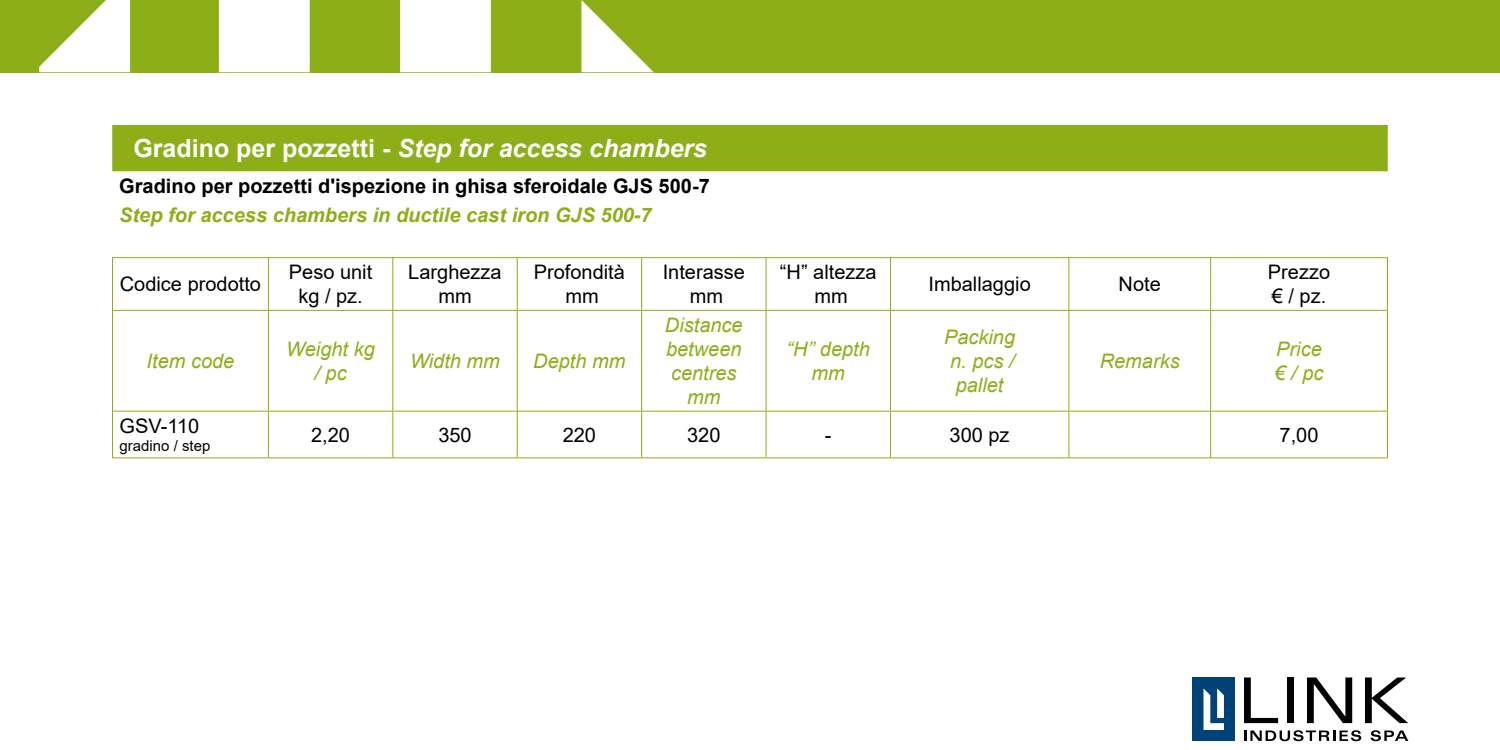
<style>
.page{position:relative;width:1500px;height:750px;background:#fff}
.page>*{position:absolute;margin:0;border:0;box-sizing:border-box;transform-origin:0 0}
.t1{font:italic 700 25px "Arial";color:#fff}
.t2{font:20px/24px "Arial";color:#000;text-align:center}
.t3{font:italic 20px/24px "Arial";color:#8caf18;text-align:center}
.t4{font:700 20px "Arial";color:#000}
.t5{font:italic 700 20px "Arial";color:#8caf18}
.t6{font:15px "Arial";color:#000}
.s1{font-style:normal}
</style>
<div class="page">
<div style="left:0;top:0;width:1500px;height:72px;background:#8caf18"></div>
<div style="left:400px;top:0;width:91px;height:72px;background:#fff"></div>
<svg style="left:581px;top:0;width:73px;height:72px"></svg>
<svg style="left:39px;top:0;width:91px;height:72px"></svg>
<div style="left:219px;top:0;width:91px;height:72px;background:#fff"></div>
<svg style="left:1244px;top:678px;width:34px;height:45px"></svg>
<div style="left:1287px;top:678px;width:7px;height:45px;background:#000"></div>
<svg style="left:1307px;top:678px;width:45px;height:45px"></svg>
<svg style="left:1365px;top:678px;width:43px;height:45px"></svg>
<svg style="left:1244px;top:730px;width:117px;height:11px"></svg>
<svg style="left:1371px;top:730px;width:37px;height:11px"></svg>
<div style="left:1192px;top:678px;width:43px;height:63px;background:#004379"></div>
<svg style="left:1204px;top:689px;width:20px;height:41px"></svg>
<div style="left:112px;top:125px;width:1276px;height:47px;background:#8caf18"></div>
<svg style="left:113px;top:258px;width:1274px;height:199px"></svg>
<hr style="left:112px;top:257px;width:156px;height:1px;background:#8caf18">
<hr style="left:112px;top:258px;width:1px;height:52px;background:#8caf18">
<hr style="left:268px;top:257px;width:125px;height:1px;background:#8caf18">
<hr style="left:393px;top:257px;width:124px;height:1px;background:#8caf18">
<hr style="left:517px;top:257px;width:125px;height:1px;background:#8caf18">
<hr style="left:642px;top:257px;width:124px;height:1px;background:#8caf18">
<hr style="left:766px;top:257px;width:124px;height:1px;background:#8caf18">
<hr style="left:890px;top:257px;width:179px;height:1px;background:#8caf18">
<hr style="left:1069px;top:257px;width:142px;height:1px;background:#8caf18">
<hr style="left:1211px;top:257px;width:177px;height:1px;background:#8caf18">
<hr style="left:1387px;top:258px;width:1px;height:52px;background:#8caf18">
<hr style="left:112px;top:310px;width:1px;height:101px;background:#8caf18">
<hr style="left:1387px;top:310px;width:1px;height:101px;background:#8caf18">
<hr style="left:268px;top:258px;width:1px;height:52px;background:#8caf18">
<hr style="left:392px;top:258px;width:1px;height:52px;background:#8caf18">
<hr style="left:517px;top:258px;width:1px;height:52px;background:#8caf18">
<hr style="left:641px;top:258px;width:1px;height:52px;background:#8caf18">
<hr style="left:766px;top:258px;width:1px;height:52px;background:#8caf18">
<hr style="left:890px;top:258px;width:1px;height:52px;background:#8caf18">
<hr style="left:1068px;top:258px;width:1px;height:52px;background:#8caf18">
<hr style="left:1210px;top:258px;width:1px;height:52px;background:#8caf18">
<hr style="left:113px;top:310px;width:155px;height:1px;background:#8caf18">
<hr style="left:268px;top:310px;width:125px;height:1px;background:#8caf18">
<hr style="left:268px;top:311px;width:1px;height:100px;background:#8caf18">
<hr style="left:393px;top:310px;width:124px;height:1px;background:#8caf18">
<hr style="left:392px;top:311px;width:1px;height:100px;background:#8caf18">
<hr style="left:517px;top:310px;width:125px;height:1px;background:#8caf18">
<hr style="left:517px;top:311px;width:1px;height:100px;background:#8caf18">
<hr style="left:642px;top:310px;width:124px;height:1px;background:#8caf18">
<hr style="left:641px;top:311px;width:1px;height:100px;background:#8caf18">
<hr style="left:766px;top:310px;width:124px;height:1px;background:#8caf18">
<hr style="left:766px;top:311px;width:1px;height:100px;background:#8caf18">
<hr style="left:890px;top:310px;width:179px;height:1px;background:#8caf18">
<hr style="left:890px;top:311px;width:1px;height:100px;background:#8caf18">
<hr style="left:1069px;top:310px;width:142px;height:1px;background:#8caf18">
<hr style="left:1068px;top:311px;width:1px;height:100px;background:#8caf18">
<hr style="left:1211px;top:310px;width:176px;height:1px;background:#8caf18">
<hr style="left:1210px;top:311px;width:1px;height:100px;background:#8caf18">
<hr style="left:113px;top:411px;width:155px;height:1px;background:#8caf18">
<hr style="left:112px;top:411px;width:1px;height:47px;background:#8caf18">
<hr style="left:112px;top:457px;width:156px;height:1px;background:#8caf18">
<hr style="left:268px;top:411px;width:125px;height:1px;background:#8caf18">
<hr style="left:268px;top:411px;width:1px;height:47px;background:#8caf18">
<hr style="left:268px;top:457px;width:125px;height:1px;background:#8caf18">
<hr style="left:393px;top:411px;width:124px;height:1px;background:#8caf18">
<hr style="left:392px;top:411px;width:1px;height:47px;background:#8caf18">
<hr style="left:393px;top:457px;width:124px;height:1px;background:#8caf18">
<hr style="left:517px;top:411px;width:125px;height:1px;background:#8caf18">
<hr style="left:517px;top:411px;width:1px;height:47px;background:#8caf18">
<hr style="left:517px;top:457px;width:125px;height:1px;background:#8caf18">
<hr style="left:642px;top:411px;width:124px;height:1px;background:#8caf18">
<hr style="left:641px;top:411px;width:1px;height:47px;background:#8caf18">
<hr style="left:642px;top:457px;width:124px;height:1px;background:#8caf18">
<hr style="left:766px;top:411px;width:124px;height:1px;background:#8caf18">
<hr style="left:766px;top:411px;width:1px;height:47px;background:#8caf18">
<hr style="left:766px;top:457px;width:124px;height:1px;background:#8caf18">
<hr style="left:890px;top:411px;width:179px;height:1px;background:#8caf18">
<hr style="left:890px;top:411px;width:1px;height:47px;background:#8caf18">
<hr style="left:890px;top:457px;width:179px;height:1px;background:#8caf18">
<hr style="left:1069px;top:411px;width:142px;height:1px;background:#8caf18">
<hr style="left:1068px;top:411px;width:1px;height:47px;background:#8caf18">
<hr style="left:1069px;top:457px;width:142px;height:1px;background:#8caf18">
<hr style="left:1211px;top:411px;width:176px;height:1px;background:#8caf18">
<hr style="left:1210px;top:411px;width:1px;height:47px;background:#8caf18">
<hr style="left:1211px;top:457px;width:177px;height:1px;background:#8caf18">
<hr style="left:1387px;top:411px;width:1px;height:47px;background:#8caf18">
<p class="t1" style="left:133px;top:132px;width:575px"><span class="s1">Gradino per pozzetti -</span> Step for access chambers</p>
<p class="t4" style="left:119px;top:172px;width:592px">Gradino per pozzetti d'ispezione in ghisa sferoidale GJS 500-7</p>
<p class="t5" style="left:119px;top:202px;width:534px">Step for access chambers in ductile cast iron GJS 500-7</p>
<p class="t2" style="left:120px;top:272px;width:143px">Codice prodotto</p>
<p class="t2" style="left:289px;top:260px;width:85px">Peso unit kg / pz.</p>
<p class="t2" style="left:408px;top:260px;width:95px">Larghezza mm</p>
<p class="t2" style="left:534px;top:260px;width:93px">Profondità mm</p>
<p class="t2" style="left:663px;top:260px;width:84px">Interasse mm</p>
<p class="t2" style="left:780px;top:260px;width:98px">“H” altezza mm</p>
<p class="t2" style="left:929px;top:272px;width:104px">Imballaggio</p>
<p class="t2" style="left:1119px;top:272px;width:44px">Note</p>
<p class="t2" style="left:1268px;top:260px;width:64px;text-align:left">Prezzo € / pz.</p>
<p class="t3" style="left:147px;top:349px;width:89px">Item code</p>
<p class="t2" style="left:120px;top:414px;width:81px">GSV-110</p>
<p class="t6" style="left:120px;top:435px;width:92px">gradino / step</p>
<p class="t3" style="left:286px;top:337px;width:90px">Weight kg / pc</p>
<p class="t3" style="left:410px;top:349px;width:91px">Width mm</p>
<p class="t3" style="left:533px;top:349px;width:94px">Depth mm</p>
<p class="t3" style="left:665px;top:313px;width:79px">Distance between centres mm</p>
<p class="t3" style="left:787px;top:337px;width:85px">“H” depth mm</p>
<p class="t3" style="left:944px;top:325px;width:73px">Packing n. pcs / pallet</p>
<p class="t3" style="left:1100px;top:349px;width:81px">Remarks</p>
<p class="t3" style="left:1275px;top:337px;width:50px;text-align:left">Price € / pc</p>
<p class="t2" style="left:311px;top:423px;width:40px">2,20</p>
<p class="t2" style="left:438px;top:423px;width:35px">350</p>
<p class="t2" style="left:563px;top:423px;width:35px">220</p>
<p class="t2" style="left:687px;top:423px;width:35px">320</p>
<p class="t2" style="left:825px;top:423px;width:8px">-</p>
<p class="t2" style="left:950px;top:423px;width:62px">300 pz</p>
<p class="t2" style="left:1280px;top:423px;width:40px">7,00</p>
</div>
